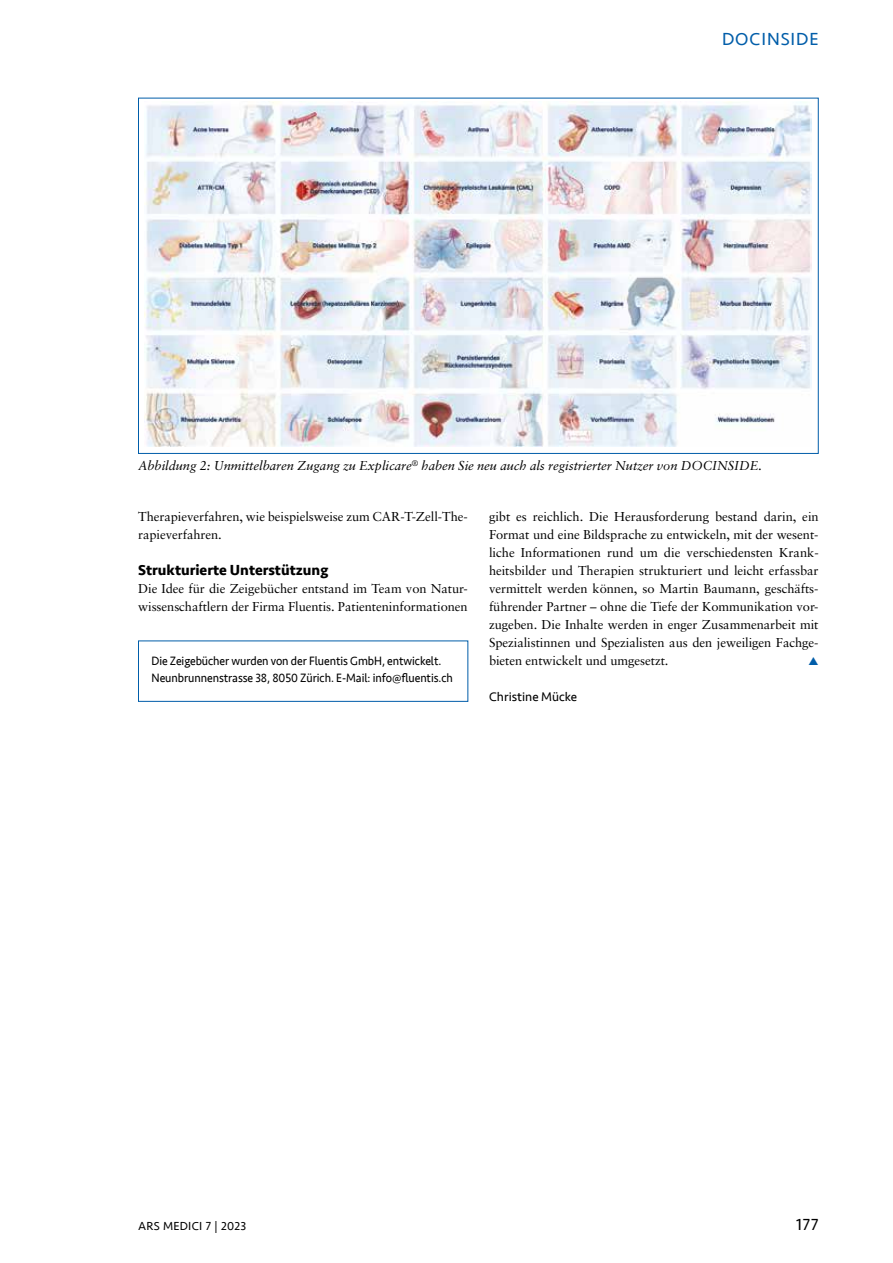
<style>
.page{position:relative;width:893px;height:1263px;background:#fff}
.page>*{position:absolute;margin:0;border:0;box-sizing:border-box;transform-origin:0 0}
.t1{font:18px "Seravek";letter-spacing:.05em;color:#005da9}
.t2{font:16.5px "Seravek";color:#000}
.t3{font:700 15px "Seravek";color:#000}
.t4{font:12.9px/18px "Sabon";letter-spacing:-.005em;color:#000}
.t5{font:italic 12.9px "Sabon";letter-spacing:-.005em;color:#000}
.t6{font:12.9px "Seravek";color:#000}
.t7{font:12.45px/17.5px "Seravek";letter-spacing:-.005em;color:#000;scale:.93 1}
.t8{font:12px "Seravek";letter-spacing:.02em;color:#000}
</style>
<div class="page">
<div style="left:138px;top:641px;width:330px;height:61px;border:1px solid #005da9"></div>
<img style="left:145px;top:102px;width:666px;height:344px">
<h1 class="t1" style="left:722px;top:25px;width:98px">DOCINSIDE</h1>
<p class="t5" style="left:138px;top:458px;width:625px">Abbildung 2: Unmittelbaren Zugang zu Explicare<sup>®</sup> haben Sie neu auch als registrierter Nutzer von DOCINSIDE.</p>
<p class="t4" style="left:138px;top:508px;width:331px">Therapieverfahren, wie beispielsweise zum CAR-T-Zell-The&shy;rapieverfahren.</p>
<p class="t3" style="left:138px;top:558px;width:192px">Strukturierte Unterstützung</p>
<p class="t4" style="left:138px;top:580px;width:331px">Die Idee für die Zeigebücher entstand im Team von Natur&shy;wissenschaftlern der Firma Fluentis. Patienteninformationen</p>
<p class="t7" style="left:152px;top:652px;width:326px">Die Zeigebücher wurden von der Fluentis GmbH, entwickelt.<br>Neunbrunnenstrasse 38, 8050 Zürich. E-Mail: info@fluentis.ch</p>
<p class="t4" style="left:489px;top:508px;width:331px;text-align:justify">gibt es reichlich. Die Herausforderung bestand darin, ein Format und eine Bildsprache zu entwickeln, mit der wesent&shy;liche Informationen rund um die verschiedensten Krank&shy;heitsbilder und Therapien strukturiert und leicht erfassbar vermittelt werden können, so Martin Baumann, geschäfts&shy;führender Partner – ohne die Tiefe der Kommunikation vor&shy;zugeben. Die Inhalte werden in enger Zusammenarbeit mit Spezialistinnen und Spezialisten aus den jeweiligen Fachge&shy;bieten entwickelt und umgesetzt.</p>
<p class="t6" style="left:489px;top:687px;width:90px">Christine Mücke</p>
<p class="t8" style="left:138px;top:1217px;width:110px">ARS MEDICI 7 | 2023</p>
<p class="t2" style="left:796px;top:1212px;width:24px">177</p>
</div>
